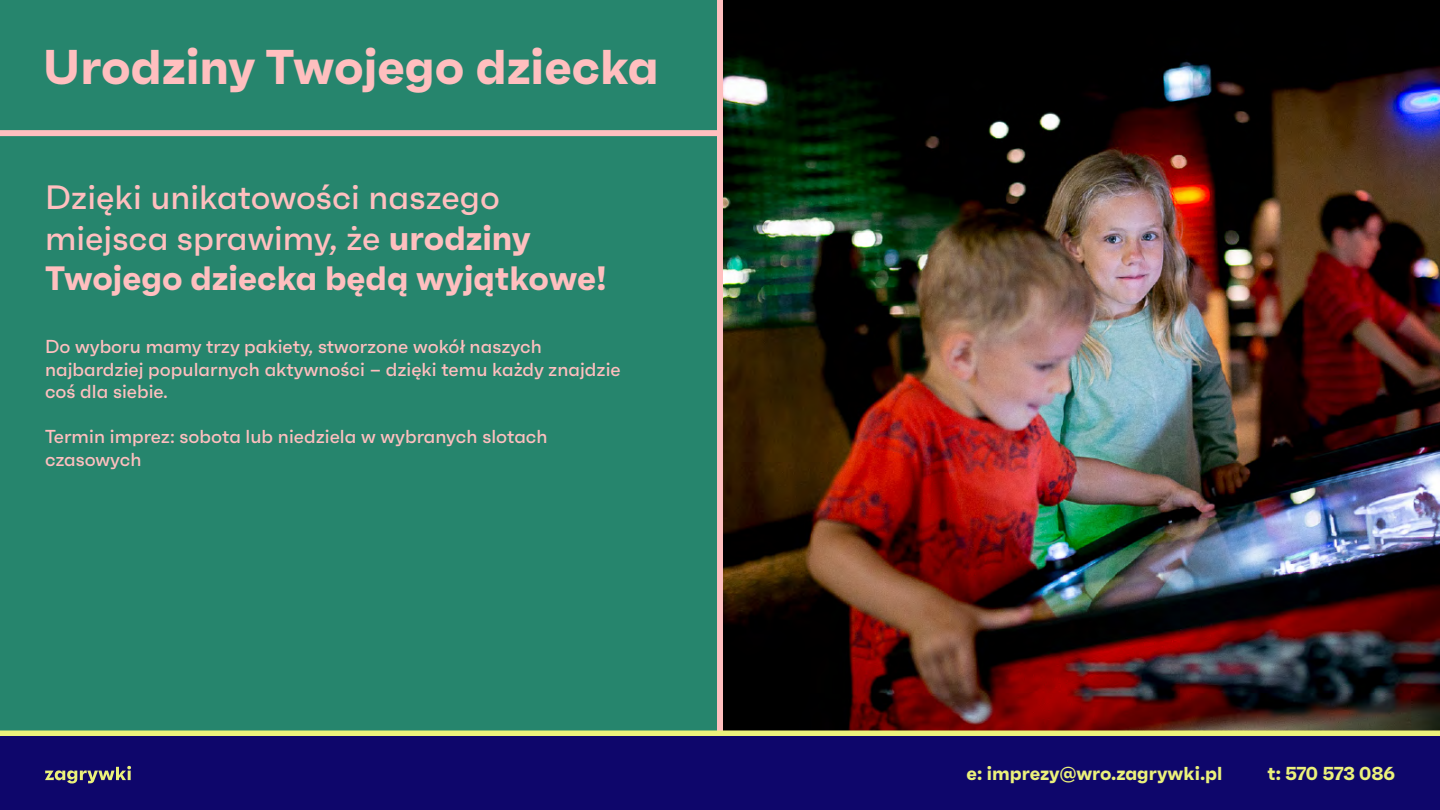
<style>
.page{position:relative;width:1440px;height:810px;background:#fff}
.page>*{position:absolute;margin:0;border:0;box-sizing:border-box;transform-origin:0 0}
.t1{font:700 48.75px "Faktum";color:#ffbfbf}
.t2{font:500 33.75px/40.5px "Faktum";color:#ffbfbf}
.t3{font:500 18.75px/22.5px "Faktum";color:#ffbfbf}
.t4{font:700 18.75px "Faktum";color:#ebf17b}
.s1{font-weight:700}
</style>
<div class="page">
<img style="left:723px;top:0;width:717px;height:730px">
<div style="left:0;top:0;width:720px;height:810px;background:#26856d"></div>
<div style="left:717px;top:0;width:6px;height:810px;background:#ffbfbf"></div>
<div style="left:0;top:130px;width:720px;height:6px;background:#ffbfbf"></div>
<div style="left:0;top:730px;width:1440px;height:6px;background:#ebf17b"></div>
<div style="left:0;top:736px;width:1440px;height:74px;background:#0e066b"></div>
<svg style="left:45px;top:766px;width:86px;height:18px"></svg>
<h1 class="t1" style="left:43px;top:36px;width:618px">Urodziny Twojego dziecka</h1>
<h2 class="t2" style="left:45px;top:177px;width:563px">Dzięki unikatowości naszego miejsca sprawimy, że <span class="s1">urodziny<br>Twojego dziecka będą wyjątkowe!</span></h2>
<p class="t3" style="left:45px;top:335px;width:577px">Do wyboru mamy trzy pakiety, stworzone wokół naszych najbardziej popularnych aktywności – dzięki temu każdy znajdzie coś dla siebie.</p>
<p class="t3" style="left:45px;top:425px;width:504px">Termin imprez: sobota lub niedziela w wybranych slotach czasowych</p>
<p class="t4" style="left:967px;top:762px;width:257px">e: imprezy@wro.zagrywki.pl</p>
<p class="t4" style="left:1268px;top:762px;width:129px">t: 570 573 086</p>
</div>
